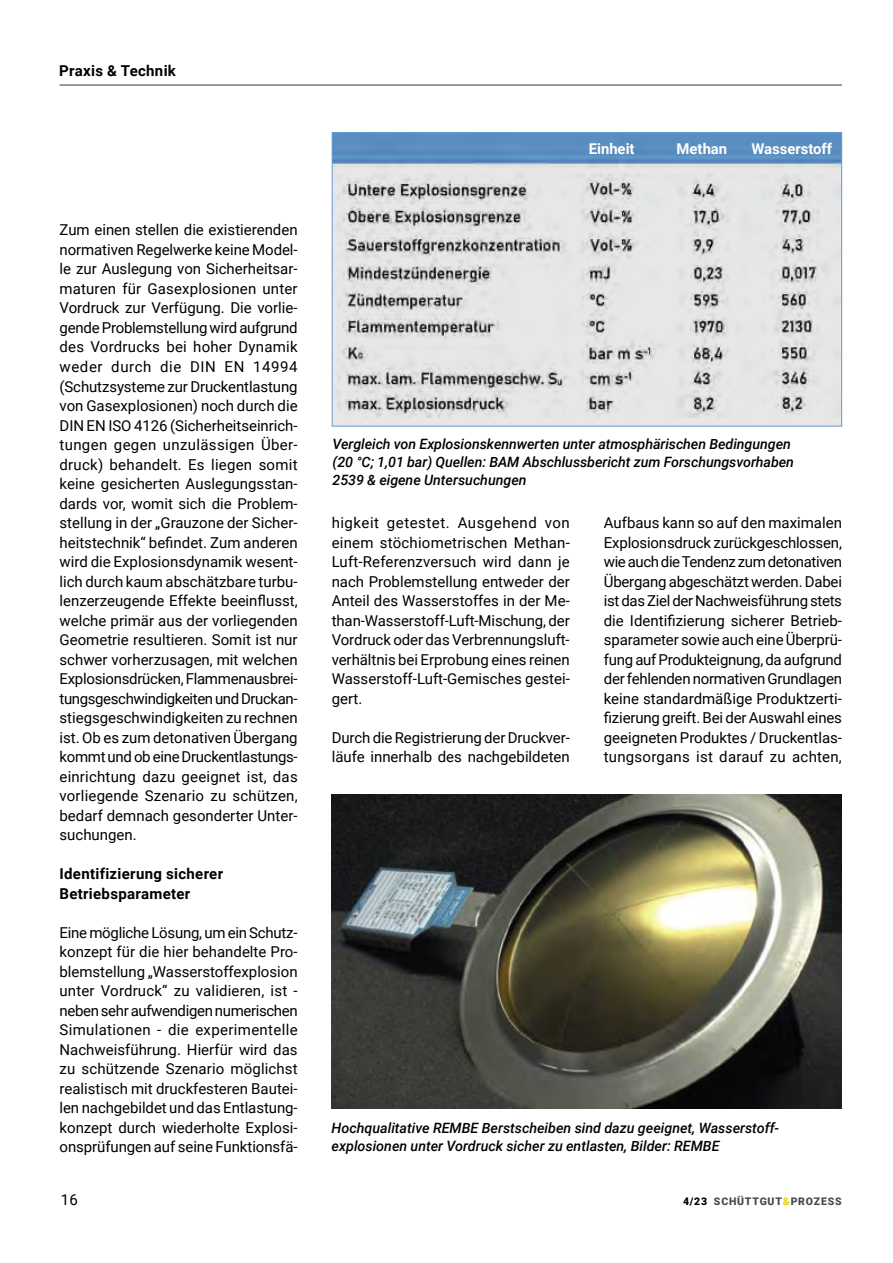
<style>
.page{position:relative;width:893px;height:1263px;background:#fff}
.page>*{position:absolute;margin:0;border:0;box-sizing:border-box;transform-origin:0 0}
.t1{font:15px/19.5px "Roboto";color:#000;text-align:justify}
.t2{font:700 15px/19.5px "Roboto";letter-spacing:.02em;color:#000}
.t3{font:700 14.85px "Roboto";color:#fff}
.t4{font:italic 500 14.25px/18px "Roboto";letter-spacing:-.005em;color:#000}
.t5{font:900 10.5px "Roboto";letter-spacing:.075em;color:#484848}
.s1{color:#000}
.s2{color:#ecd21c}
.s3{color:#4a4a4a}
</style>
<div class="page">
<hr style="left:60px;top:84px;width:782px;height:2px;background:#7c7c7c">
<img style="left:332px;top:794px;width:510px;height:315px">
<img style="left:334px;top:134px;width:506px;height:290px">
<div style="left:332px;top:132px;width:510px;height:294px;border:1px solid #639cd5"></div>
<p class="t2" style="left:59px;top:60px;width:118px">Praxis &amp; Technik</p>
<p class="t1" style="left:60px;top:220px;width:240px">Zum einen stellen die existierenden normativen Regelwerke keine Model&shy;le zur Auslegung von Sicherheitsar&shy;maturen für Gasexplosionen unter Vordruck zur Verfügung. Die vorlie&shy;gende Problemstellung wird aufgrund des Vordrucks bei hoher Dynamik weder durch die DIN EN 14994 (Schutzsysteme zur Druckentlastung von Gasexplosionen) noch durch die DIN EN ISO 4126 (Sicherheitseinrich&shy;tungen gegen unzulässigen Über&shy;druck) behandelt. Es liegen somit keine gesicherten Auslegungsstan&shy;dards vor, womit sich die Problem&shy;stellung in der „Grauzone der Sicher&shy;heitstechnik“ befindet. Zum anderen wird die Explosionsdynamik wesent&shy;lich durch kaum abschätzbare turbu&shy;lenzerzeugende Effekte beeinflusst, welche primär aus der vorliegenden Geometrie resultieren. Somit ist nur schwer vorherzusagen, mit welchen Explosionsdrücken, Flammenausbrei&shy;tungsgeschwindigkeiten und Druckan&shy;stiegsgeschwindigkeiten zu rechnen ist. Ob es zum detonativen Übergang kommt und ob eine Druckentlastungs&shy;einrichtung dazu geeignet ist, das vorliegende Szenario zu schützen, bedarf demnach gesonderter Unter&shy;suchungen.</p>
<p class="t2" style="left:60px;top:863px;width:165px">Identifizierung sicherer<br>Betriebsparameter</p>
<p class="t1" style="left:60px;top:922px;width:240px">Eine mögliche Lösung, um ein Schutz&shy;konzept für die hier behandelte Pro&shy;blemstellung „Wasserstoffexplosion unter Vordruck“ zu validieren, ist - neben sehr aufwendigen numerischen Simulationen - die experimentelle Nachweisführung. Hierfür wird das zu schützende Szenario möglichst realistisch mit druckfesteren Bautei&shy;len nachgebildet und das Entlastung&shy;konzept durch wiederholte Explosi&shy;onsprüfungen auf seine Funktionsfä-</p>
<p class="t3" style="left:589px;top:138px;width:47px">Einheit</p>
<p class="t3" style="left:677px;top:138px;width:52px">Methan</p>
<p class="t3" style="left:751px;top:138px;width:82px">Wasserstoff</p>
<p class="t4" style="left:333px;top:434px;width:463px">Vergleich von Explosionskennwerten unter atmosphärischen Bedingungen (20 °C; 1,01 bar) Quellen: BAM Abschlussbericht zum Forschungsvorhaben<br>2539 &amp; eigene Untersuchungen</p>
<p class="t1" style="left:332px;top:512px;width:240px">higkeit getestet. Ausgehend von einem stöchiometrischen Methan-Luft-Referenzversuch wird dann je nach Problemstellung entweder der Anteil des Wasserstoffes in der Me&shy;than-Wasserstoff-Luft-Mischung, der Vordruck oder das Verbrennungsluft&shy;verhältnis bei Erprobung eines reinen Wasserstoff-Luft-Gemisches gestei&shy;gert.</p>
<p class="t1" style="left:332px;top:727px;width:240px">Durch die Registrierung der Druckver&shy;läufe innerhalb des nachgebildeten</p>
<p class="t1" style="left:604px;top:512px;width:240px">Aufbaus kann so auf den maximalen Explosionsdruck zurückgeschlossen, wie auch die Tendenz zum detonativen Übergang abgeschätzt werden. Dabei ist das Ziel der Nachweisführung stets die Identifizierung sicherer Betrieb&shy;sparameter sowie auch eine Überprü&shy;fung auf Produkteignung, da aufgrund der fehlenden normativen Grundlagen keine standardmäßige Produktzerti&shy;fizierung greift. Bei der Auswahl eines geeigneten Produktes / Druckentlas&shy;tungsorgans ist darauf zu achten,</p>
<p class="t4" style="left:332px;top:1119px;width:449px">Hochqualitative REMBE Berstscheiben sind dazu geeignet, Wasserstoff&shy;explosionen unter Vordruck sicher zu entlasten, Bilder: REMBE</p>
<p class="t1" style="left:61px;top:1189px;width:18px">16</p>
<p class="t5" style="left:683px;top:1194px;width:160px"><span class="s1">4/23</span> SCHÜTTGUT<span class="s2">&amp;</span><span class="s3">PROZESS</span></p>
</div>
